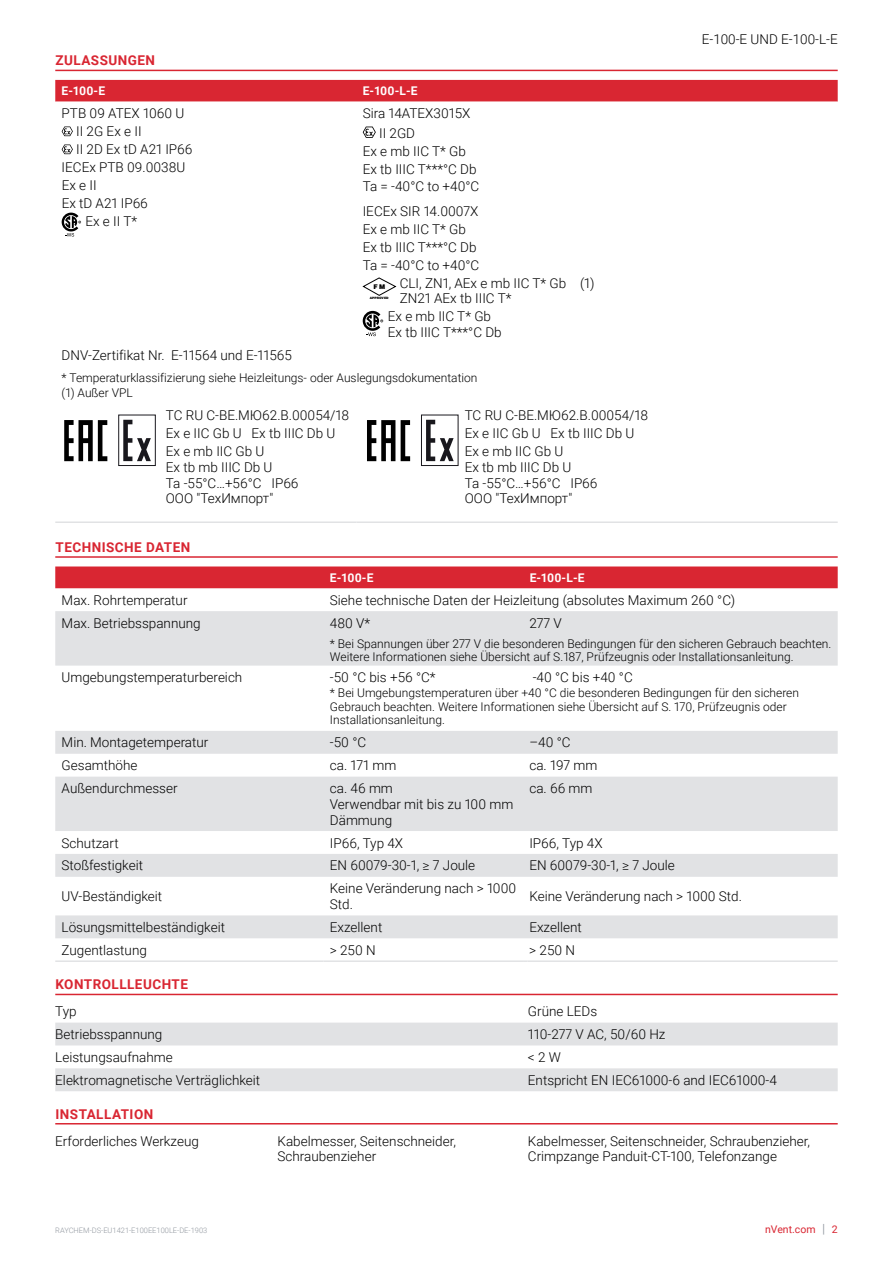
<style>
.page{position:relative;width:893px;height:1263px;background:#fff}
.page>*{position:absolute;margin:0;border:0;box-sizing:border-box;transform-origin:0 0}
.t1{font:300 13.5px/15.8px "Roboto";color:#000}
.t2{font:700 13.5px "Roboto";letter-spacing:.035em;color:#d92632}
.t3{font:300 12px/13.5px "Roboto";color:#000}
.t4{font:700 12px "Roboto";letter-spacing:.01em;color:#fff}
.t5{font:10.5px "Roboto";color:#d92632}
.t6{font:300 7.5px "Roboto";color:#90969e}
.t7{font:900 6.45px "Helvetica";color:#000}
.t8{font:900 3.15px "Helvetica";color:#000}
.s1{font-size:12.6px;color:#90969e}
</style>
<div class="page">
<hr style="left:55px;top:70px;width:783px;height:1px;background:#d92632">
<hr style="left:55px;top:556px;width:783px;height:2px;background:#d92632">
<hr style="left:55px;top:994px;width:783px;height:1px;background:#d92632">
<hr style="left:55px;top:1123px;width:783px;height:1px;background:#d92632">
<div style="left:55px;top:80px;width:783px;height:22px;background:#d92632"></div>
<hr style="left:55px;top:521px;width:301px;height:2px;background:#e1e2e4">
<hr style="left:356px;top:521px;width:482px;height:2px;background:#e1e2e4">
<svg style="left:62px;top:126px;width:11px;height:10px"></svg>
<svg style="left:62px;top:144px;width:11px;height:10px"></svg>
<svg style="left:62px;top:213px;width:19px;height:24px"></svg>
<svg style="left:363px;top:127px;width:13px;height:11px"></svg>
<svg style="left:363px;top:278px;width:33px;height:18px"></svg>
<svg style="left:363px;top:311px;width:20px;height:25px"></svg>
<div style="left:55px;top:566px;width:783px;height:22px;background:#d92632"></div>
<svg style="left:55px;top:611px;width:783px;height:327px;fill:#e1e2e4"></svg>
<hr style="left:55px;top:960px;width:269px;height:2px;background:#e1e2e4">
<hr style="left:324px;top:960px;width:199px;height:2px;background:#e1e2e4">
<hr style="left:527px;top:960px;width:311px;height:2px;background:#e1e2e4">
<svg style="left:55px;top:1022px;width:783px;height:69px;fill:#e1e2e4"></svg>
<svg style="left:64px;top:420px;width:43px;height:41px"></svg>
<svg style="left:123px;top:420px;width:28px;height:41px"></svg>
<div style="left:118px;top:415px;width:38px;height:51px;border:1px solid #19181d"></div>
<svg style="left:401px;top:420px;width:9px;height:41px"></svg>
<svg style="left:367px;top:420px;width:28px;height:41px"></svg>
<svg style="left:426px;top:420px;width:28px;height:41px"></svg>
<div style="left:421px;top:415px;width:37px;height:51px;border:1px solid #19181d"></div>
<p class="t2" style="left:56px;top:51px;width:101px">ZULASSUNGEN</p>
<p class="t4" style="left:62px;top:83px;width:45px">E-100-E</p>
<p class="t4" style="left:363px;top:83px;width:56px">E-100-L-E</p>
<p class="t1" style="left:62px;top:105px;width:124px">PTB 09 ATEX 1060 U</p>
<p class="t1" style="left:76px;top:123px;width:67px">II 2G Ex e II</p>
<p class="t1" style="left:76px;top:141px;width:118px">II 2D Ex tD A21 IP66</p>
<p class="t1" style="left:62px;top:159px;width:125px">IECEx PTB 09.0038U</p>
<p class="t1" style="left:62px;top:177px;width:36px">Ex e II</p>
<p class="t1" style="left:62px;top:195px;width:88px">Ex tD A21 IP66</p>
<p class="t1" style="left:85px;top:213px;width:53px">Ex e II T*</p>
<p class="t1" style="left:379px;top:103px;width:93px;line-height:19.6px;text-indent:-16px">Sira 14ATEX3015X<br>II 2GD</p>
<p class="t1" style="left:363px;top:142px;width:118px;line-height:17.7px">Ex e mb IIC T* Gb<br>Ex tb IIIC T***°C Db<br>Ta = -40°C to +40°C</p>
<p class="t1" style="left:363px;top:201px;width:118px;line-height:18px">IECEx SIR 14.0007X<br>Ex e mb IIC T* Gb<br>Ex tb IIIC T***°C Db<br>Ta = -40°C to +40°C</p>
<p class="t7" style="left:373px;top:283px;width:13px">FM</p>
<p class="t8" style="left:370px;top:296px;width:20px">APPROVED</p>
<p class="t1" style="left:400px;top:274px;width:196px">CLI, ZN1, AEx e mb IIC T* Gb (1)<br>ZN21 AEx tb IIIC T*</p>
<p class="t1" style="left:388px;top:308px;width:115px">Ex e mb IIC T* Gb<br>Ex tb IIIC T***°C Db</p>
<p class="t1" style="left:62px;top:347px;width:232px">DNV-Zertifikat Nr. E-11564 und E-11565</p>
<p class="t3" style="left:62px;top:369px;width:417px;line-height:15.6px">* Temperaturklassifizierung siehe Heizleitungs- oder Auslegungsdokumentation (1) Außer VPL</p>
<p class="t1" style="left:166px;top:406px;width:185px;line-height:18px">ТС RU C-BE.МЮ62.В.00054/18<br>Ex e IIC Gb U Ex tb IIIC Db U<br>Ex e mb IIC Gb U</p>
<p class="t1" style="left:166px;top:459px;width:134px">Ex tb mb IIIC Db U<br>Ta -55°C…+56°C IP66<br>ООО "ТехИмпорт"</p>
<p class="t1" style="left:465px;top:406px;width:185px;line-height:18px">ТС RU C-BE.МЮ62.В.00054/18<br>Ex e IIC Gb U Ex tb IIIC Db U<br>Ex e mb IIC Gb U</p>
<p class="t1" style="left:465px;top:459px;width:134px">Ex tb mb IIIC Db U<br>Ta -55°C…+56°C IP66<br>ООО "ТехИмпорт"</p>
<p class="t2" style="left:56px;top:538px;width:136px">TECHNISCHE DATEN</p>
<p class="t4" style="left:330px;top:569px;width:45px">E-100-E</p>
<p class="t4" style="left:530px;top:569px;width:56px">E-100-L-E</p>
<p class="t1" style="left:702px;top:31px;width:137px">E-100-E UND E-100-L-E</p>
<p class="t1" style="left:62px;top:592px;width:127px">Max. Rohrtemperatur</p>
<p class="t1" style="left:330px;top:592px;width:407px">Siehe technische Daten der Heizleitung (absolutes Maximum 260 °C)</p>
<p class="t1" style="left:62px;top:614px;width:141px">Max. Betriebsspannung</p>
<p class="t1" style="left:330px;top:614px;width:42px">480 V*</p>
<p class="t1" style="left:529px;top:614px;width:34px">277 V</p>
<p class="t3" style="left:330px;top:636px;width:503px">* Bei Spannungen über 277 V die besonderen Bedingungen für den sicheren Gebrauch beachten.<br>Weitere Informationen siehe Übersicht auf S.187, Prüfzeugnis oder Installationsanleitung.</p>
<p class="t1" style="left:62px;top:669px;width:182px">Umgebungstemperaturbereich</p>
<p class="t1" style="left:330px;top:669px;width:107px">-50 °C bis +56 °C*</p>
<p class="t1" style="left:533px;top:669px;width:102px">-40 °C bis +40 °C</p>
<p class="t3" style="left:330px;top:686px;width:471px">* Bei Umgebungstemperaturen über +40 °C die besonderen Bedingungen für den sicheren<br>Gebrauch beachten. Weitere Informationen siehe Übersicht auf S. 170, Prüfzeugnis oder<br>Installationsanleitung.</p>
<p class="t1" style="left:62px;top:734px;width:148px">Min. Montagetemperatur</p>
<p class="t1" style="left:330px;top:734px;width:38px">-50 °C</p>
<p class="t1" style="left:529px;top:734px;width:43px">–40 °C</p>
<p class="t1" style="left:62px;top:757px;width:77px">Gesamthöhe</p>
<p class="t1" style="left:330px;top:757px;width:68px">ca. 171 mm</p>
<p class="t1" style="left:529px;top:757px;width:70px">ca. 197 mm</p>
<p class="t1" style="left:62px;top:780px;width:117px">Außendurchmesser</p>
<p class="t1" style="left:330px;top:780px;width:185px">ca. 46 mm<br>Verwendbar mit bis zu 100 mm<br>Dämmung</p>
<p class="t1" style="left:529px;top:780px;width:65px">ca. 66 mm</p>
<p class="t1" style="left:62px;top:834px;width:59px">Schutzart</p>
<p class="t1" style="left:330px;top:834px;width:75px">IP66, Typ 4X</p>
<p class="t1" style="left:529px;top:834px;width:75px">IP66, Typ 4X</p>
<p class="t1" style="left:62px;top:857px;width:83px">Stoßfestigkeit</p>
<p class="t1" style="left:330px;top:857px;width:147px">EN 60079-30-1, ≥ 7 Joule</p>
<p class="t1" style="left:529px;top:857px;width:147px">EN 60079-30-1, ≥ 7 Joule</p>
<p class="t1" style="left:62px;top:888px;width:102px">UV-Beständigkeit</p>
<p class="t1" style="left:330px;top:880px;width:188px">Keine Veränderung nach &gt; 1000<br>Std.</p>
<p class="t1" style="left:529px;top:888px;width:214px">Keine Veränderung nach &gt; 1000 Std.</p>
<p class="t1" style="left:62px;top:919px;width:165px">Lösungsmittelbeständigkeit</p>
<p class="t1" style="left:330px;top:919px;width:54px">Exzellent</p>
<p class="t1" style="left:529px;top:919px;width:54px">Exzellent</p>
<p class="t1" style="left:62px;top:942px;width:87px">Zugentlastung</p>
<p class="t1" style="left:330px;top:942px;width:47px">&gt; 250 N</p>
<p class="t1" style="left:529px;top:942px;width:47px">&gt; 250 N</p>
<p class="t2" style="left:55px;top:975px;width:134px">KONTROLLLEUCHTE</p>
<p class="t1" style="left:55px;top:1003px;width:23px">Typ</p>
<p class="t1" style="left:528px;top:1003px;width:71px">Grüne LEDs</p>
<p class="t1" style="left:55px;top:1026px;width:109px">Betriebsspannung</p>
<p class="t1" style="left:528px;top:1026px;width:139px">110-277 V AC, 50/60 Hz</p>
<p class="t1" style="left:55px;top:1049px;width:119px">Leistungsaufnahme</p>
<p class="t1" style="left:528px;top:1049px;width:35px">&lt; 2 W</p>
<p class="t1" style="left:55px;top:1072px;width:206px">Elektromagnetische Verträglichkeit</p>
<p class="t1" style="left:528px;top:1072px;width:250px">Entspricht EN IEC61000-6 and IEC61000-4</p>
<p class="t2" style="left:56px;top:1104px;width:99px">INSTALLATION</p>
<p class="t1" style="left:55px;top:1132px;width:145px">Erforderliches Werkzeug</p>
<p class="t1" style="left:278px;top:1132px;width:180px">Kabelmesser, Seitenschneider,<br>Schraubenzieher</p>
<p class="t1" style="left:528px;top:1132px;width:284px">Kabelmesser, Seitenschneider, Schraubenzieher,<br>Crimpzange Panduit-CT-100, Telefonzange</p>
<p class="t6" style="left:55px;top:1225px;width:154px">RAYCHEM-DS-EU1421-E100EE100LE-DE-1903</p>
<p class="t5" style="left:765px;top:1222px;width:74px">nVent.com <span class="s1">|</span> 2</p>
</div>
